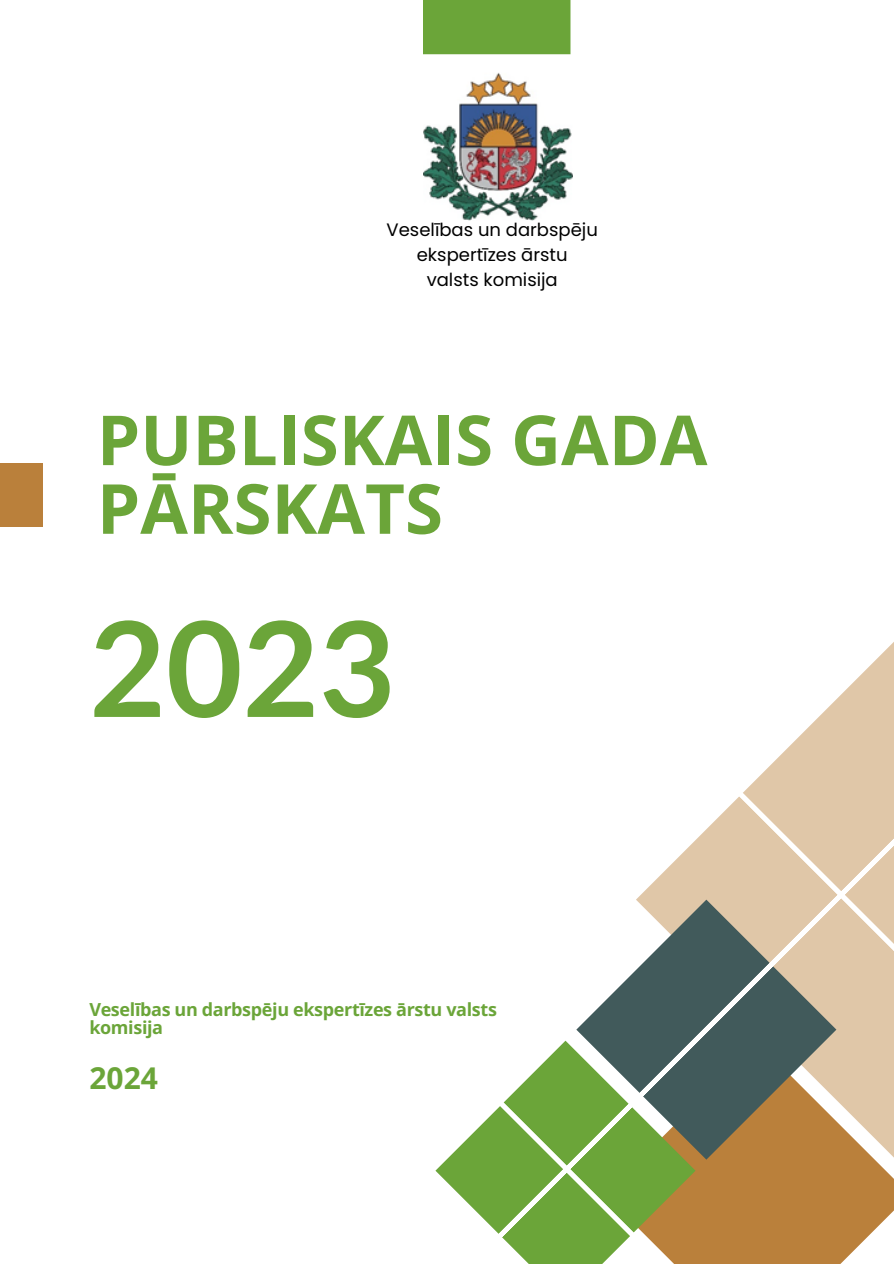
<style>
.page{position:relative;width:894px;height:1264px;background:#fff}
.page>*{position:absolute;margin:0;border:0;box-sizing:border-box;transform-origin:0 0}
.t1{font:700 132px "Lato";color:#6ba539}
.t2{font:700 69px/68.7px "Open Sans";color:#6ba539}
.t3{font:700 30px "Open Sans";color:#6ba539}
.t4{font:700 18px/18px "Open Sans";letter-spacing:-.02em;color:#6ba539}
.t5{font:18px "Poppins";color:#000}
</style>
<div class="page">
<svg style="left:746px;top:643px;width:147px;height:147px"></svg>
<svg style="left:695px;top:1239px;width:171px;height:24px;background:#bf8949"></svg>
<svg style="left:435px;top:1111px;width:260px;height:152px"></svg>
<div style="left:0;top:463px;width:42px;height:64px;background:#ba803b"></div>
<svg style="left:508px;top:800px;width:385px;height:439px"></svg>
<svg style="left:736px;top:790px;width:157px;height:283px;background:#c4b59e"></svg>
<svg style="left:495px;top:1098px;width:143px;height:143px;background:#7aae4e"></svg>
<img style="left:423px;top:0;width:149px;height:220px">
<h1 class="t5" style="left:386px;top:217px;width:213px">Veselības un darbspēju</h1>
<h4 class="t5" style="left:416px;top:242px;width:152px">ekspertīzes ārstu</h4>
<h3 class="t5" style="left:426px;top:267px;width:133px">valsts komisija</h3>
<p class="t2" style="left:97px;top:404px;width:612px">PUBLISKAIS GADA<br>PĀRSKATS</p>
<p class="t1" style="left:89px;top:586px;width:308px">2023</p>
<p class="t4" style="left:89px;top:999px;width:409px">Veselības un darbspēju ekspertīzes ārstu valsts komisija</p>
<p class="t3" style="left:89px;top:1057px;width:70px">2024</p>
</div>
